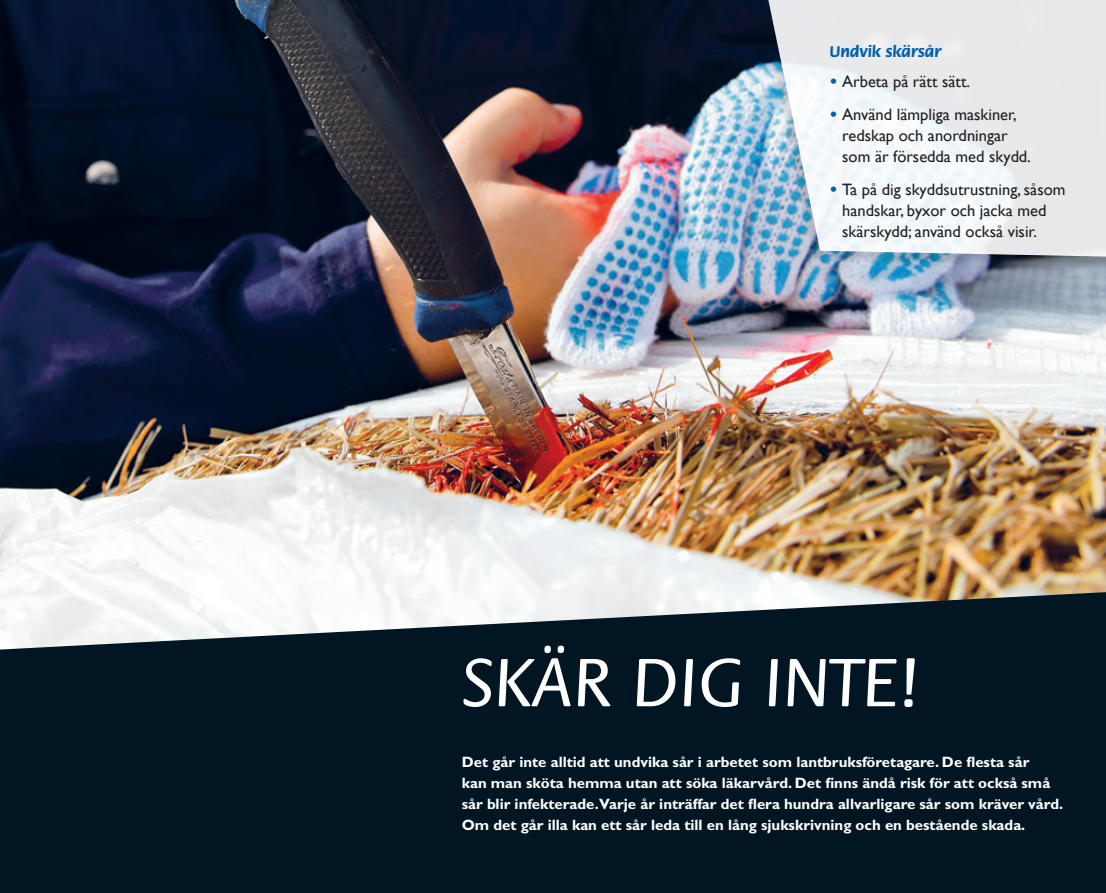
<style>
.page{position:relative;width:1106px;height:893px;background:#fff}
.page>*{position:absolute;margin:0;border:0;box-sizing:border-box;transform-origin:0 0}
.LEIPÄ{font:500 75px "Flora";color:#fff}
.t1{font:16.5px/21px "Gill Sans";color:#231f20}
.VÄLIOTSIKKO{font:700 16.5px "Flora";color:#0160ae}
.LEIPÄ-2{font:700 15px/21px "Gill Sans";color:#fff}
.s1{font-weight:800;color:#0160ae}
</style>
<div class="page">
<img style="left:0;top:0;width:1106px;height:592px">
<div style="left:756px;top:0;width:350px;height:268px;background:#231f20;opacity:.15"></div>
<svg style="left:765px;top:0;width:341px;height:257px;fill:#e8e9ea"></svg>
<svg style="left:0;top:592px;width:1106px;height:301px;fill:#011622"></svg>
<p class="VÄLIOTSIKKO" style="left:829px;top:43px;width:113px">Undvik skärsår</p>
<p class="t1" style="left:829px;top:71px;width:142px"><span class="s1">•</span> Arbeta på rätt sätt.</p>
<p class="t1" style="left:842px;top:104px;width:190px;text-indent:-13px"><span class="s1">•</span> Använd lämpliga maskiner, redskap och anordningar som är försedda med skydd.</p>
<p class="t1" style="left:842px;top:179px;width:225px;text-indent:-13px"><span class="s1">•</span> Ta på dig skyddsutrustning, såsom handskar, byxor och jacka med skärskydd; använd också visir.</p>
<p class="LEIPÄ" style="left:462px;top:643px;width:461px">SKÄR DIG INTE!</p>
<p class="LEIPÄ-2" style="left:462px;top:751px;width:569px">Det går inte alltid att undvika sår i arbetet som lantbruksföretagare. De flesta sår</p>
<p class="LEIPÄ-2" style="left:462px;top:772px;width:590px">kan man sköta hemma utan att söka läkarvård. Det finns ändå risk för att också små</p>
<p class="LEIPÄ-2" style="left:462px;top:793px;width:603px">sår blir infekterade.Varje år inträffar det flera hundra allvarligare sår som kräver vård.<br>Om det går illa kan ett sår leda till en lång sjukskrivning och en bestående skada.</p>
</div>
